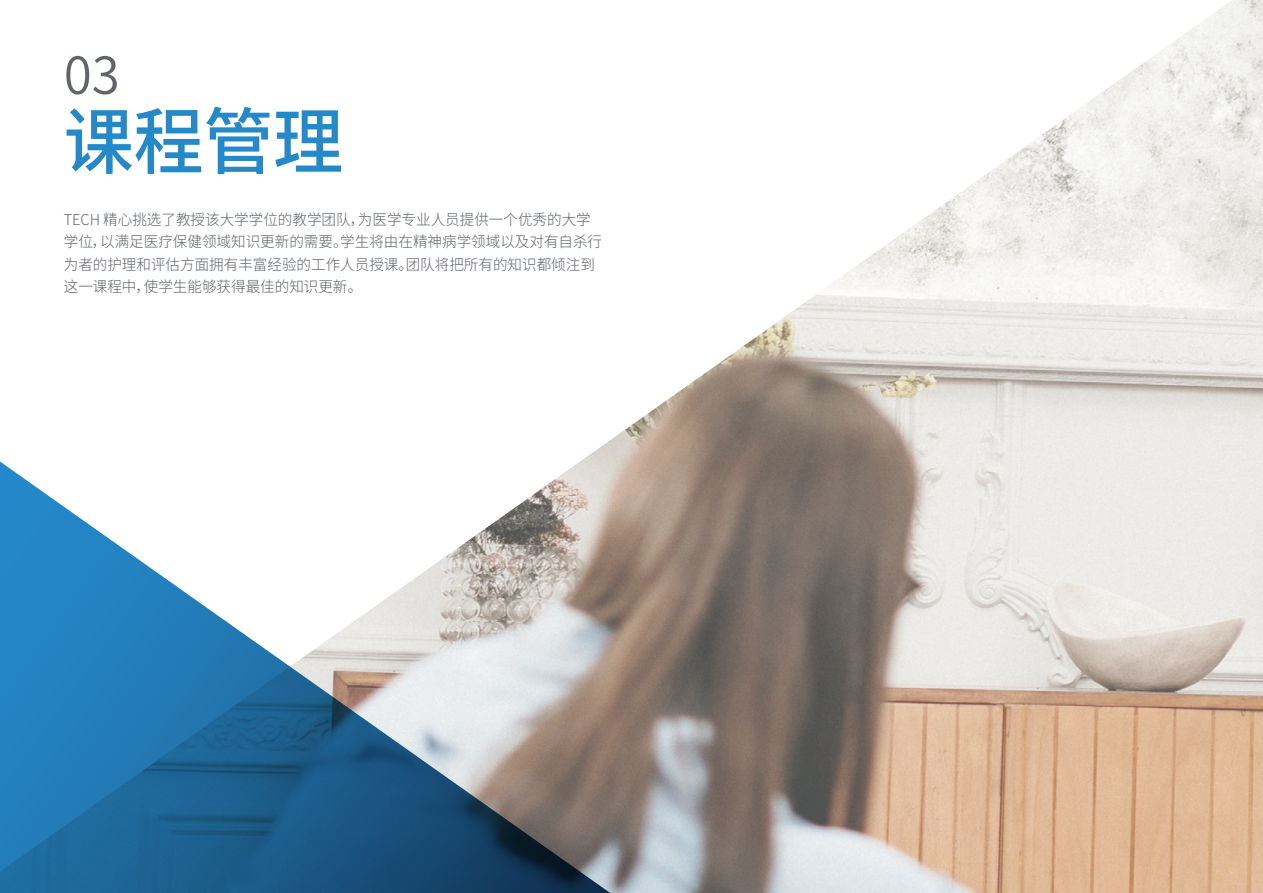
<style>
.page{position:relative;width:1263px;height:893px;background:#fff}
.page>*{position:absolute;margin:0;border:0;box-sizing:border-box;transform-origin:0 0}
.t1{font:500 72px "Source Han Sans CN";color:#2488c9}
.t2{font:52.5px "Source Han Sans CN";color:#61646a}
.t3{font:300 15px/22.5px "Source Han Sans CN";color:#61646a}
</style>
<div class="page">
<img style="left:602px;top:0;width:661px;height:893px">
<svg style="left:0;top:446px;width:640px;height:447px"></svg>
<h2 class="t2" style="left:64px;top:45px;width:57px">03</h2>
<h1 class="t1" style="left:64px;top:101px;width:281px">课程管理</h1>
<p class="t3" style="left:64px;top:208px;width:540px">TECH 精心挑选了教授该大学学位的教学团队，为医学专业人员提供一个优秀的大学学位，以满足医疗保健领域知识更新的需要。学生将由在精神病学领域以及对有自杀行为者的护理和评估方面拥有丰富经验的工作人员授课。团队将把所有的知识都倾注到这一课程中，使学生能够获得最佳的知识更新。</p>
</div>
